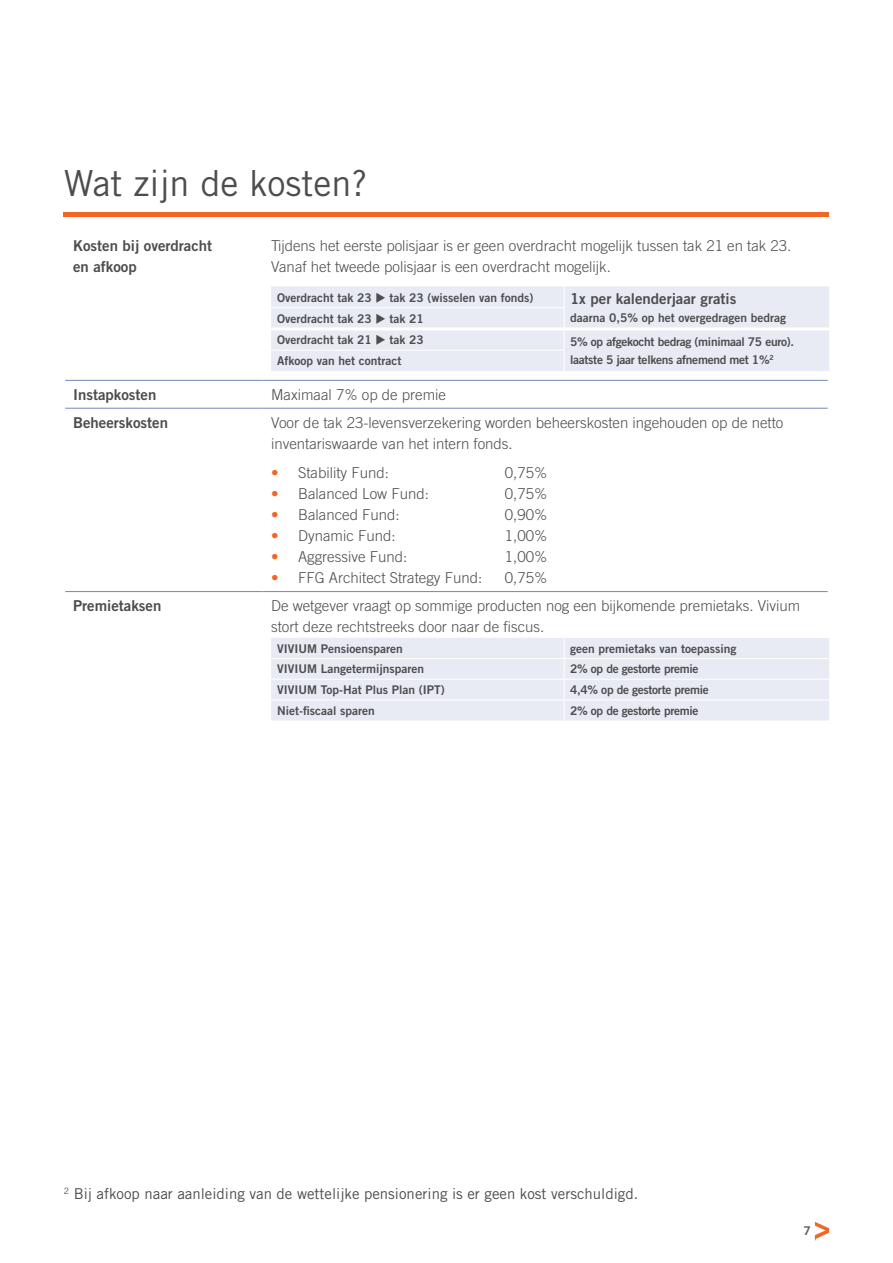
<style>
.page{position:relative;width:893px;height:1263px;background:#fff}
.page>*{position:absolute;margin:0;border:0;box-sizing:border-box;transform-origin:0 0}
.t1{font:36px "Trade Gothic LT Std";color:#4d4d4f}
.t2{font:300 15px/21px "Trade Gothic LT Std";color:#4d4d4f}
.t3{font:15px/21px "Trade Gothic LT Std Bd 2";color:#4d4d4f}
.t4{font:15px "Trade Gothic LT Std";color:#4d4d4f}
.t5{font:12px "Trade Gothic LT Std Bd 2";color:#4d4d4f}
.t6{font:12px/18px "Trade Gothic LT Std Bd 2";letter-spacing:-.025em;color:#4d4d4f}
.t7{font:12px "Trade Gothic LT Std Bd 2";color:#58595b}
.s1{color:#f26522}
</style>
<div class="page">
<svg style="left:815px;top:1222px;width:14px;height:18px"></svg>
<hr style="left:64px;top:213px;width:765px;height:4px;background:#f26522">
<hr style="left:65px;top:380px;width:198px;height:1px;background:#7189b7">
<hr style="left:263px;top:380px;width:565px;height:1px;background:#7189b7">
<hr style="left:65px;top:408px;width:198px;height:1px;background:#7189b7">
<hr style="left:263px;top:408px;width:565px;height:1px;background:#7189b7">
<hr style="left:65px;top:591px;width:198px;height:1px;background:#7189b7">
<hr style="left:263px;top:591px;width:565px;height:1px;background:#7189b7">
<div style="left:271px;top:286px;width:558px;height:85px;background:#e9ebf4"></div>
<hr style="left:271px;top:307px;width:293px;height:1px;background:#fff">
<hr style="left:271px;top:350px;width:293px;height:1px;background:#fff">
<svg style="left:564px;top:286px;width:1px;height:85px"></svg>
<hr style="left:271px;top:327px;width:293px;height:3px;background:#fff">
<hr style="left:564px;top:327px;width:265px;height:3px;background:#fff">
<div style="left:271px;top:638px;width:558px;height:82px;background:#e9ebf4"></div>
<hr style="left:271px;top:658px;width:293px;height:1px;background:#fff">
<hr style="left:564px;top:658px;width:265px;height:1px;background:#fff">
<svg style="left:564px;top:638px;width:1px;height:82px"></svg>
<hr style="left:564px;top:679px;width:265px;height:1px;background:#fff">
<hr style="left:564px;top:699px;width:265px;height:1px;background:#fff">
<hr style="left:271px;top:679px;width:293px;height:1px;background:#fff">
<hr style="left:271px;top:699px;width:293px;height:1px;background:#fff">
<h1 class="t1" style="left:64px;top:162px;width:305px">Wat zijn de kosten?</h1>
<p class="t3" style="left:73px;top:235px;width:141px">Kosten bij overdracht en afkoop</p>
<p class="t2" style="left:271px;top:235px;width:522px">Tijdens het eerste polisjaar is er geen overdracht mogelijk tussen tak 21 en tak 23.<br>Vanaf het tweede polisjaar is een overdracht mogelijk.</p>
<p class="t5" style="left:277px;top:290px;width:258px">Overdracht tak 23 ◆ tak 23 (wisselen van fonds)</p>
<p class="t3" style="left:570px;top:288px;width:168px">1x per kalenderjaar gratis</p>
<p class="t5" style="left:277px;top:311px;width:148px">Overdracht tak 23 ◆ tak 21</p>
<p class="t5" style="left:570px;top:310px;width:217px">daarna 0,5% op het overgedragen bedrag</p>
<p class="t5" style="left:277px;top:332px;width:148px">Overdracht tak 21 ◆ tak 23</p>
<p class="t6" style="left:570px;top:332px;width:225px">5% op afgekocht bedrag (minimaal 75 euro). laatste 5 jaar telkens afnemend met 1%<sup>2</sup></p>
<p class="t5" style="left:277px;top:353px;width:126px">Afkoop van het contract</p>
<p class="t3" style="left:73px;top:384px;width:85px">Instapkosten</p>
<p class="t2" style="left:271px;top:384px;width:177px">Maximaal 7% op de premie</p>
<p class="t3" style="left:73px;top:411px;width:96px">Beheerskosten</p>
<p class="t2" style="left:271px;top:411px;width:514px">Voor de tak 23-levensverzekering worden beheerskosten ingehouden op de netto inventariswaarde van het intern fonds.</p>
<p class="t2" style="left:271px;top:462px;width:119px"><span class="s1">•</span> Stability Fund:</p>
<p class="t2" style="left:505px;top:462px;width:44px">0,75%</p>
<p class="t2" style="left:271px;top:483px;width:159px"><span class="s1">•</span> Balanced Low Fund:</p>
<p class="t2" style="left:505px;top:483px;width:44px">0,75%</p>
<p class="t2" style="left:271px;top:504px;width:130px"><span class="s1">•</span> Balanced Fund:</p>
<p class="t2" style="left:505px;top:504px;width:44px">0,90%</p>
<p class="t2" style="left:271px;top:525px;width:126px"><span class="s1">•</span> Dynamic Fund:</p>
<p class="t2" style="left:505px;top:525px;width:44px">1,00%</p>
<p class="t2" style="left:271px;top:546px;width:138px"><span class="s1">•</span> Aggressive Fund:</p>
<p class="t2" style="left:505px;top:546px;width:44px">1,00%</p>
<p class="t2" style="left:271px;top:567px;width:213px"><span class="s1">•</span> FFG Architect Strategy Fund:</p>
<p class="t2" style="left:505px;top:567px;width:44px">0,75%</p>
<p class="t3" style="left:73px;top:595px;width:90px">Premietaksen</p>
<p class="t2" style="left:271px;top:595px;width:531px">De wetgever vraagt op sommige producten nog een bijkomende premietaks. Vivium stort deze rechtstreeks door naar de fiscus.</p>
<p class="t5" style="left:277px;top:641px;width:127px">VIVIUM Pensioensparen</p>
<p class="t5" style="left:570px;top:641px;width:168px">geen premietaks van toepassing</p>
<p class="t5" style="left:277px;top:661px;width:148px">VIVIUM Langetermijnsparen</p>
<p class="t6" style="left:570px;top:660px;width:130px">2% op de gestorte premie</p>
<p class="t5" style="left:277px;top:682px;width:169px">VIVIUM Top-Hat Plus Plan (IPT)</p>
<p class="t6" style="left:570px;top:680px;width:140px">4,4% op de gestorte premie</p>
<p class="t5" style="left:277px;top:703px;width:99px">Niet-fiscaal sparen</p>
<p class="t6" style="left:570px;top:701px;width:130px">2% op de gestorte premie</p>
<p class="t4" style="left:64px;top:1185px;width:576px"><sup>2</sup> Bij afkoop naar aanleiding van de wettelijke pensionering is er geen kost verschuldigd.</p>
<p class="t7" style="left:803px;top:1224px;width:9px">7</p>
</div>
